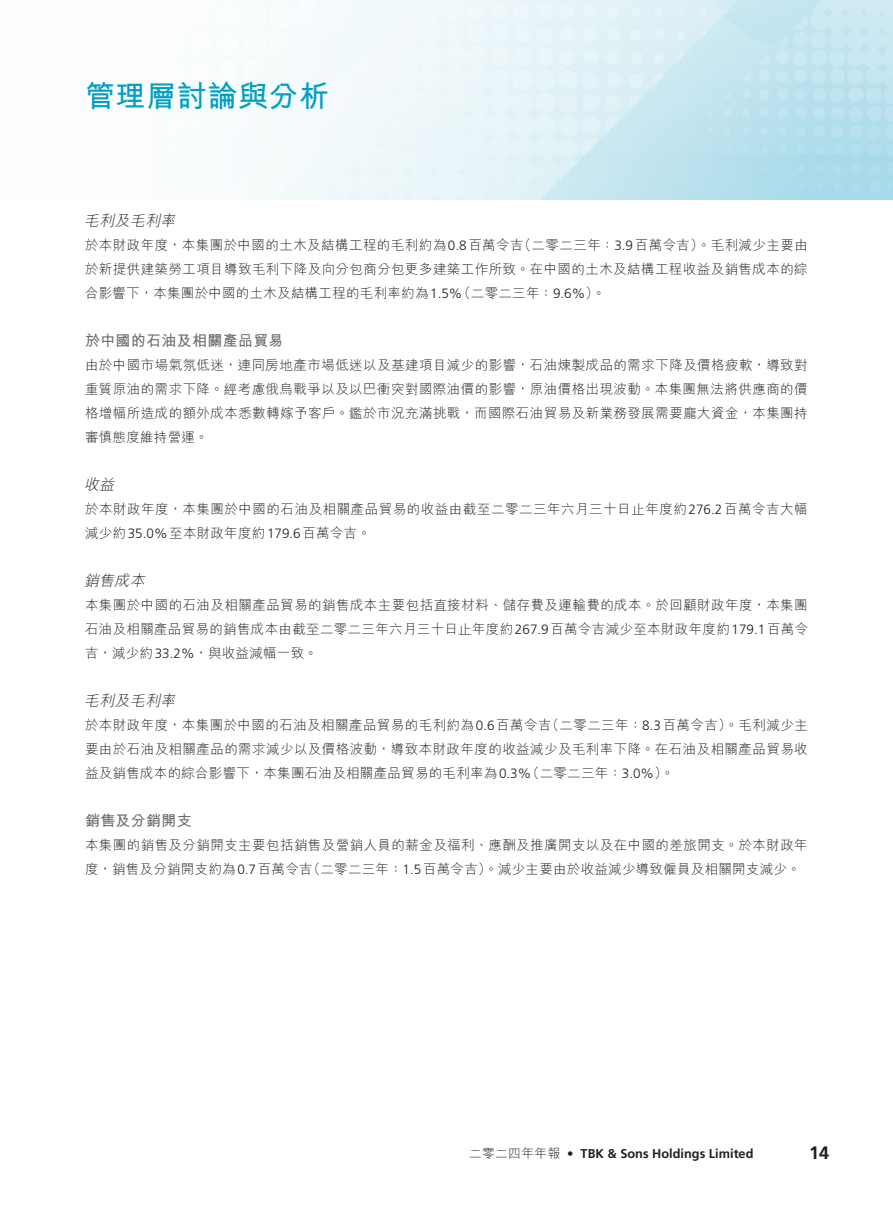
<style>
.page{position:relative;width:893px;height:1212px;background:#fff}
.page>*{position:absolute;margin:0;border:0;box-sizing:border-box;transform-origin:0 0}
.t1{font:700 30px "M Hei HK";letter-spacing:.02em;color:#009fc3}
.t2{font:700 18px "Frutiger LT Std";color:#231f20}
._02_H2{font:700 15px "M Hei HK";letter-spacing:.02em;color:#6c6d70}
._03_H3{font:italic 300 15px "M Hei HK";color:#231f20}
._00_txt{font:300 13.5px/24px "M Hei HK";letter-spacing:.03em;color:#231f20;text-align:justify}
.t3{font:700 12.75px "Frutiger LT Std";color:#231f20}
.t4{font:300 12.75px "M Hei HK";letter-spacing:.02em;color:#231f20}
.t5{font:300 12.75px "Frutiger LT Std";color:#231f20}
.s1{font-family:"Frutiger LT Std"}
</style>
<div class="page">
<img style="left:275px;top:0;width:618px;height:200px">
<h1 class="t1" style="left:85px;top:74px;width:246px">管理層討論與分析</h1>
<p class="_03_H3" style="left:84px;top:213px;width:96px">毛利及毛利率</p>
<p class="_00_txt" style="left:85px;top:233px;width:440px">於本財政年度，本集團於中國的土木及結構工程的毛利約為<span class="s1">0.8</span>百萬令吉</p>
<p class="_00_txt" style="left:85px;top:257px;width:724px">於新提供建築勞工項目導致毛利下降及向分包商分包更多建築工作所致。在中國的土木及結構工程收益及銷售成本的綜</p>
<p class="_00_txt" style="left:457px;top:281px;width:150px">（二零二三年：<span class="s1">9.6%</span> 。(</p>
<p class="_00_txt" style="left:518px;top:233px;width:291px">（二零二三年：<span class="s1">3.9</span>百萬令吉）。毛利減少主要由</p>
<p class="_00_txt" style="left:85px;top:281px;width:379px">合影響下，本集團於中國的土木及結構工程的毛利率約為<span class="s1">1.5%</span></p>
<p class="_02_H2" style="left:85px;top:330px;width:200px">於中國的石油及相關產品貿易</p>
<p class="_00_txt" style="left:85px;top:353px;width:724px">由於中國市場氣氛低迷，連同房地產市場低迷以及基建項目減少的影響，石油煉製成品的需求下降及價格疲軟，導致對重質原油的需求下降。經考慮俄烏戰爭以及以巴衝突對國際油價的影響，原油價格出現波動。本集團無法將供應商的價格增幅所造成的額外成本悉數轉嫁予客戶。鑑於市況充滿挑戰，而國際石油貿易及新業務發展需要龐大資金，本集團持審慎態度維持營運。</p>
<p class="_03_H3" style="left:84px;top:477px;width:35px">收益</p>
<p class="_00_txt" style="left:85px;top:497px;width:724px">於本財政年度，本集團於中國的石油及相關產品貿易的收益由截至二零二三年六月三十日止年度約<span class="s1">276.2</span>百萬令吉大幅減少約<span class="s1">35.0%</span>至本財政年度約<span class="s1">179.6</span>百萬令吉。</p>
<p class="_03_H3" style="left:84px;top:573px;width:66px">銷售成本</p>
<p class="_00_txt" style="left:85px;top:593px;width:725px">本集團於中國的石油及相關產品貿易的銷售成本主要包括直接材料、儲存費及運輸費的成本。於回顧財政年度，本集團石油及相關產品貿易的銷售成本由截至二零二三年六月三十日止年度約<span class="s1">267.9</span>百萬令吉減少至本財政年度約<span class="s1">179.1</span>百萬令吉，減少約<span class="s1">33.2%</span>，與收益減幅一致。</p>
<p class="_03_H3" style="left:84px;top:693px;width:96px">毛利及毛利率</p>
<p class="_00_txt" style="left:546px;top:713px;width:263px">（二零二三年：<span class="s1">8.3</span>百萬令吉）。毛利減少主</p>
<p class="_00_txt" style="left:85px;top:713px;width:468px">於本財政年度，本集團於中國的石油及相關產品貿易的毛利約為<span class="s1">0.6</span>百萬令吉</p>
<p class="_00_txt" style="left:85px;top:737px;width:724px">要由於石油及相關產品的需求減少以及價格波動，導致本財政年度的收益減少及毛利率下降。在石油及相關產品貿易收</p>
<p class="_00_txt" style="left:526px;top:761px;width:150px">（二零二三年：<span class="s1">3.0%</span> 。(</p>
<p class="_00_txt" style="left:85px;top:761px;width:448px">益及銷售成本的綜合影響下，本集團石油及相關產品貿易的毛利率為<span class="s1">0.3%</span></p>
<p class="_02_H2" style="left:85px;top:810px;width:108px">銷售及分銷開支</p>
<p class="_00_txt" style="left:307px;top:833px;width:502px;text-indent:-222px">本集團的銷售及分銷開支主要包括銷售及營銷人員的薪金及福利、應酬及推廣開支以及在中國的差旅開支。於本財政年（二零二三年：<span class="s1">1.5</span>百萬令吉）。減少主要由於收益減少導致僱員及相關開支減少。</p>
<p class="_00_txt" style="left:85px;top:857px;width:229px">度，銷售及分銷開支約為<span class="s1">0.7</span>百萬令吉</p>
<p class="t4" style="left:469px;top:1147px;width:92px">二零二四年年報</p>
<p class="t5" style="left:567px;top:1146px;width:8px">•</p>
<p class="t3" style="left:581px;top:1146px;width:174px">TBK &amp; Sons Holdings Limited</p>
<h2 class="t2" style="left:809px;top:1142px;width:22px">14</h2>
</div>
